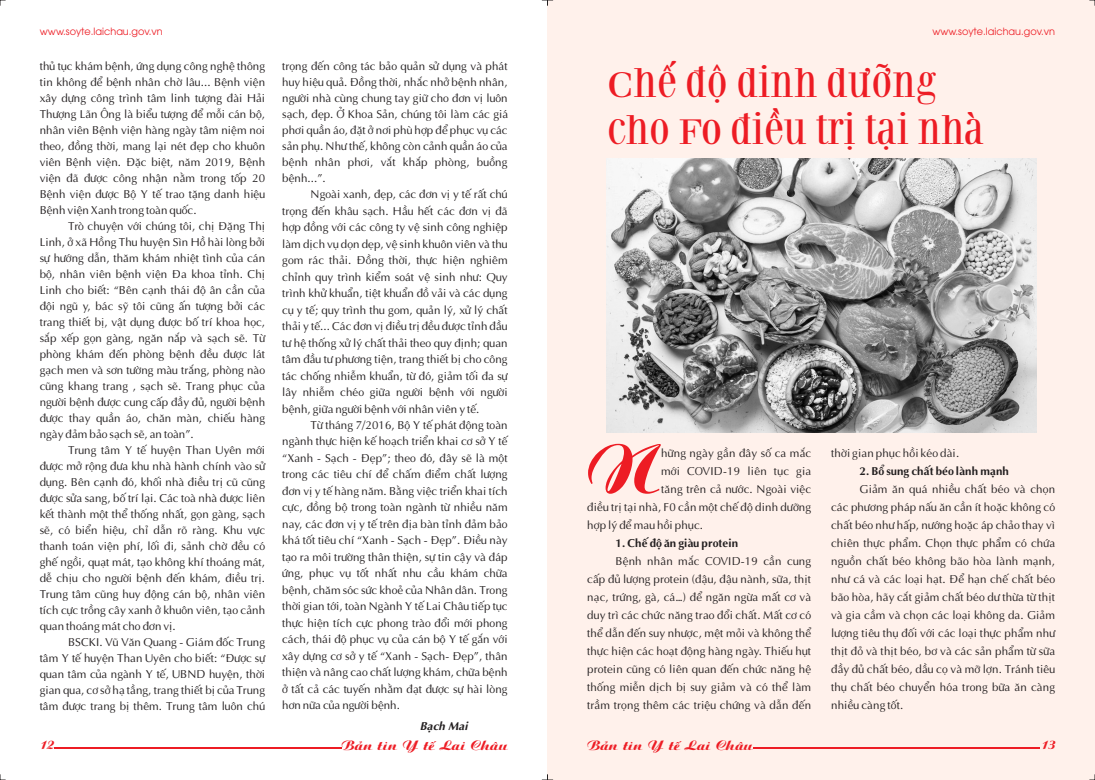
<style>
.page{position:relative;width:1095px;height:780px;background:#fff}
.page>*{position:absolute;margin:0;border:0;box-sizing:border-box;transform-origin:0 0}
.t1{font:60.9px "UTM Aristote";color:#ed1c24}
.t2{font:34.8px/46.9px "UTM Classizism Antiqua";color:#ed1c24;scale:1.13 1}
.t3{font:12px "UTM Aristote";color:#ed1c24;scale:1.09 1}
.t4{font:12px "UTM Aristote";color:#ed1c24}
.t5{font:11.5px/16px "UTM Aptima";color:#231f20;text-align:justify}
.t6{font:700 11.5px "UTM Aptima";letter-spacing:.01em;color:#231f20}
.t7{font:italic 700 11.5px "UTM Aptima";color:#231f20}
.t8{font:10px "UTM Avo";color:#ed1c24}
</style>
<div class="page">
<hr style="left:55px;top:747px;width:287px;height:1px;background:#ed1c24">
<div style="left:547px;top:0;width:547px;height:780px;background:#fff1eb"></div>
<hr style="left:753px;top:747px;width:286px;height:1px;background:#ed1c24">
<img style="left:606px;top:158px;width:429px;height:274px">
<p class="t8" style="left:40px;top:28px;width:124px">www.soyte.laichau.gov.vn</p>
<p class="t5" style="left:40px;top:58px;width:227px">thủ tục khám bệnh, ứng dụng công nghệ thông tin không để bệnh nhân chờ lâu... Bệnh viện xây dựng công trình tâm linh tượng đài Hải Thượng Lãn Ông là biểu tượng để mỗi cán bộ, nhân viên Bệnh viện hàng ngày tâm niệm noi theo, đồng thời, mang lại nét đẹp cho khuôn viên Bệnh viện. Đặc biệt, năm 2019, Bệnh viện đã được công nhận nằm trong tốp 20<br>Bệnh viện được Bộ Y tế trao tặng danh hiệu Bệnh viện Xanh trong toàn quốc.</p>
<p class="t5" style="left:40px;top:218px;width:227px;text-indent:28px">Trò chuyện với chúng tôi, chị Đặng Thị Linh, ở xã Hồng Thu huyện Sìn Hồ hài lòng bởi sự hướng dẫn, thăm khám nhiệt tình của cán bộ, nhân viên bệnh viện Đa khoa tỉnh. Chị Linh cho biết: “Bên cạnh thái độ ân cần của đội ngũ y, bác sỹ tôi cũng ấn tượng bởi các trang thiết bị, vật dụng được bố trí khoa học, sắp xếp gọn gàng, ngăn nắp và sạch sẽ. Từ phòng khám đến phòng bệnh đều được lát gạch men và sơn tường màu trắng, phòng nào cũng khang trang , sạch sẽ. Trang phục của người bệnh được cung cấp đầy đủ, người bệnh được thay quần áo, chăn màn, chiếu hàng ngày đảm bảo sạch sẽ, an toàn”.</p>
<p class="t5" style="left:40px;top:442px;width:227px;text-indent:28px">Trung tâm Y tế huyện Than Uyên mới được mở rộng đưa khu nhà hành chính vào sử dụng. Bên cạnh đó, khối nhà điều trị cũ cũng được sửa sang, bố trí lại. Các toà nhà được liên kết thành một thể thống nhất, gọn gàng, sạch sẽ, có biển hiệu, chỉ dẫn rõ ràng. Khu vực thanh toán viện phí, lối đi, sảnh chờ đều có ghế ngồi, quạt mát, tạo không khí thoáng mát, dễ chịu cho người bệnh đến khám, điều trị.<br>Trung tâm cũng huy động cán bộ, nhân viên tích cực trồng cây xanh ở khuôn viên, tạo cảnh quan thoáng mát cho đơn vị.</p>
<p class="t5" style="left:40px;top:634px;width:227px;text-indent:28px">BSCKI. Vũ Văn Quang - Giám đốc Trung tâm Y tế huyện Than Uyên cho biết: “Được sự quan tâm của ngành Y tế, UBND huyện, thời gian qua, cơ sở hạ tầng, trang thiết bị của Trung tâm được trang bị thêm. Trung tâm luôn chú</p>
<p class="t5" style="left:282px;top:58px;width:227px">trọng đến công tác bảo quản sử dụng và phát huy hiệu quả. Đồng thời, nhắc nhở bệnh nhân, người nhà cùng chung tay giữ cho đơn vị luôn sạch, đẹp. Ở Khoa Sản, chúng tôi làm các giá phơi quần áo, đặt ở nơi phù hợp để phục vụ các sản phụ. Như thế, không còn cảnh quần áo của bệnh nhân phơi, vắt khắp phòng, buồng bệnh...”.</p>
<p class="t5" style="left:282px;top:186px;width:227px;line-height:16.5px;text-indent:28px">Ngoài xanh, đẹp, các đơn vị y tế rất chú trọng đến khâu sạch. Hầu hết các đơn vị đã hợp đồng với các công ty vệ sinh công nghiệp làm dịch vụ dọn dẹp, vệ sinh khuôn viên và thu gom rác thải. Đồng thời, thực hiện nghiêm chỉnh quy trình kiểm soát vệ sinh như: Quy trình khử khuẩn, tiệt khuẩn đồ vải và các dụng cụ y tế; quy trình thu gom, quản lý, xử lý chất thải y tế... Các đơn vị điều trị đều được tỉnh đầu tư hệ thống xử lý chất thải theo quy định; quan tâm đầu tư phương tiện, trang thiết bị cho công tác chống nhiễm khuẩn, từ đó, giảm tối đa sự lây nhiễm chéo giữa người bệnh với người bệnh, giữa người bệnh với nhân viên y tế.</p>
<p class="t5" style="left:282px;top:416px;width:227px;line-height:16.5px;text-indent:28px">Từ tháng 7/2016, Bộ Y tế phát động toàn ngành thực hiện kế hoạch triển khai cơ sở Y tế “Xanh - Sạch - Đẹp”; theo đó, đây sẽ là một trong các tiêu chí để chấm điểm chất lượng đơn vị y tế hàng năm. Bằng việc triển khai tích cực, đồng bộ trong toàn ngành từ nhiều năm nay, các đơn vị y tế trên địa bàn tỉnh đảm bảo khá tốt tiêu chí “Xanh - Sạch - Đẹp”. Điều này tạo ra môi trường thân thiện, sự tin cậy và đáp ứng, phục vụ tốt nhất nhu cầu khám chữa bệnh, chăm sóc sức khoẻ của Nhân dân. Trong thời gian tới, toàn Ngành Y tế Lai Châu tiếp tục thực hiện tích cực phong trào đổi mới phong cách, thái độ phục vụ của cán bộ Y tế gắn với xây dựng cơ sở y tế “Xanh - Sạch- Đẹp”, thân thiện và nâng cao chất lượng khám, chữa bệnh ở tất cả các tuyến nhằm đạt được sự hài lòng hơn nữa của người bệnh.</p>
<p class="t7" style="left:419px;top:720px;width:49px">Bạch Mai</p>
<p class="t4" style="left:40px;top:739px;width:16px">12</p>
<p class="t3" style="left:342px;top:740px;width:154px">Bản tin Y tế Lai Châu</p>
<p class="t8" style="left:932px;top:28px;width:124px">www.soyte.laichau.gov.vn</p>
<h2 class="t2" style="left:607px;top:62px;width:336px">CHẾ ĐỘ DINH DƯỠNG<br>CHO F0 ĐIỀU TRỊ TẠI NHÀ</h2>
<h1 class="t1" style="left:587px;top:444px;width:75px">N</h1>
<p class="t5" style="left:661px;top:445px;width:151px">hững ngày gần đây số ca mắc</p>
<p class="t5" style="left:661px;top:463px;width:152px">mới COVID-19 liên tục gia</p>
<p class="t5" style="left:661px;top:481px;width:152px">tăng trên cả nước. Ngoài việc</p>
<p class="t5" style="left:587px;top:499px;width:225px">điều trị tại nhà, F0 cần một chế độ dinh dưỡng</p>
<p class="t5" style="left:587px;top:517px;width:117px">hợp lý để mau hồi phục.</p>
<p class="t6" style="left:615px;top:537px;width:124px">1. Chế độ ăn giàu protein</p>
<p class="t5" style="left:587px;top:552px;width:225px;line-height:18px;text-indent:28px">Bệnh nhân mắc COVID-19 cần cung cấp đủ lượng protein (đậu, đậu nành, sữa, thịt nạc, trứng, gà, cá…) để ngăn ngừa mất cơ và duy trì các chức năng trao đổi chất. Mất cơ có thể dẫn đến suy nhược, mệt mỏi và không thể thực hiện các hoạt động hàng ngày. Thiếu hụt protein cũng có liên quan đến chức năng hệ thống miễn dịch bị suy giảm và có thể làm trầm trọng thêm các triệu chứng và dẫn đến</p>
<p class="t5" style="left:830px;top:445px;width:130px">thời gian phục hồi kéo dài.</p>
<p class="t6" style="left:859px;top:465px;width:151px">2. Bổ sung chất béo lành mạnh</p>
<p class="t5" style="left:830px;top:480px;width:225px;line-height:18px;text-indent:28px">Giảm ăn quá nhiều chất béo và chọn các phương pháp nấu ăn cần ít hoặc không có chất béo như hấp, nướng hoặc áp chảo thay vì chiên thực phẩm. Chọn thực phẩm có chứa nguồn chất béo không bão hòa lành mạnh, như cá và các loại hạt. Để hạn chế chất béo bão hòa, hãy cắt giảm chất béo dư thừa từ thịt và gia cầm và chọn các loại không da. Giảm lượng tiêu thụ đối với các loại thực phẩm như thịt đỏ và thịt béo, bơ và các sản phẩm từ sữa đầy đủ chất béo, dầu cọ và mỡ lợn. Tránh tiêu thụ chất béo chuyển hóa trong bữa ăn càng nhiều càng tốt.</p>
<p class="t3" style="left:587px;top:740px;width:154px">Bản tin Y tế Lai Châu</p>
<p class="t4" style="left:1041px;top:739px;width:16px">13</p>
</div>
